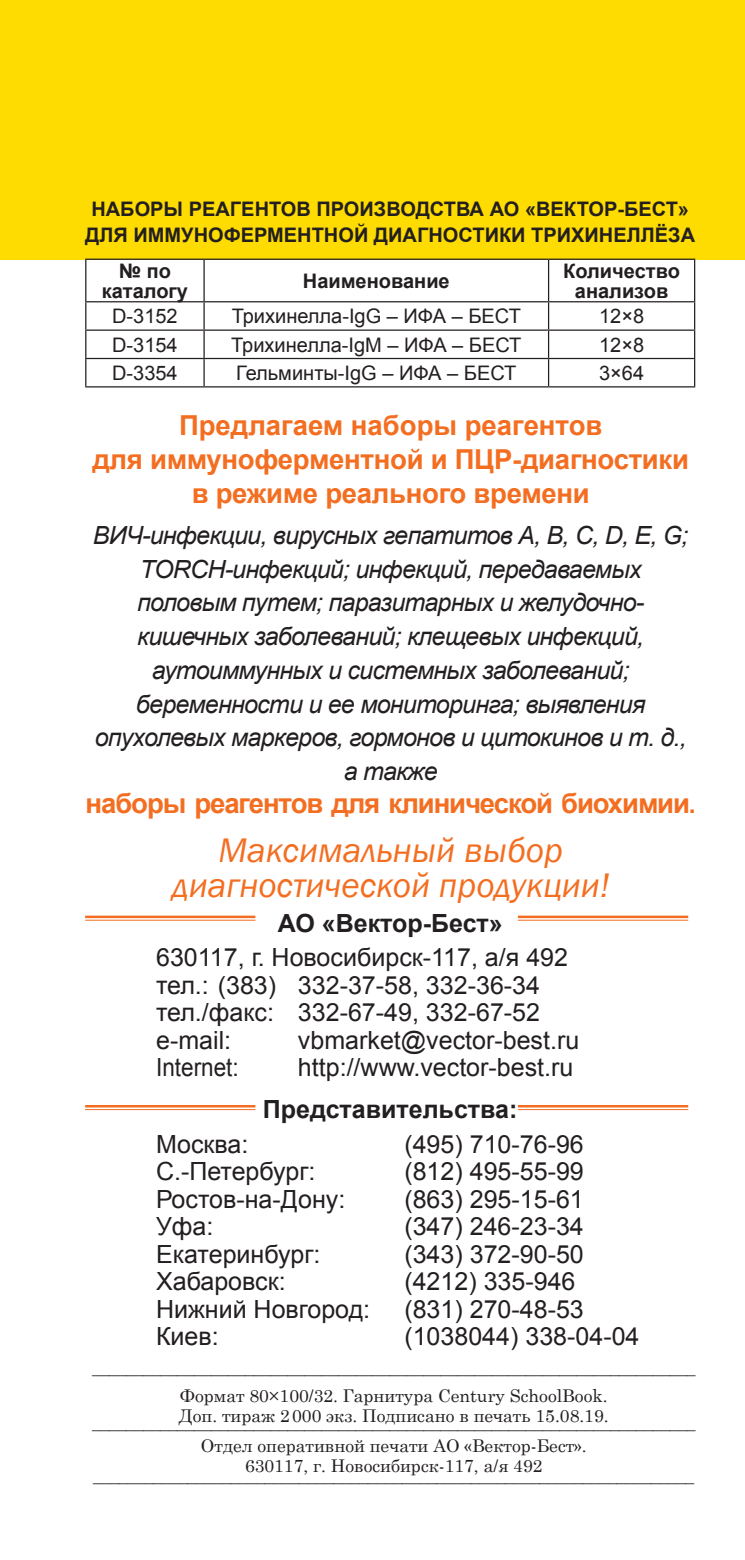
<style>
.page{position:relative;width:745px;height:1560px;background:#fff}
.page>*{position:absolute;margin:0;border:0;box-sizing:border-box;transform-origin:0 0}
.t1{font:italic 35px/35px "Franklin Gothic";color:#f36e21;text-align:center}
.t2{font:700 27.5px/33.8px "Arial";letter-spacing:-.01em;color:#f36e21;text-align:center}
.t3{font:700 27.5px "Arial";letter-spacing:-.04em;color:#f36e21}
.t4{font:25px/27.5px "Arial";color:#231f20}
.t5{font:italic 25px/33.8px "Arial";letter-spacing:-.03em;color:#231f20;text-align:center}
.t6{font:700 25px "Arial";color:#231f20}
.t7{font:25px "Arial";color:#231f20;scale:.9 1}
.t8{font:700 20px/20px "Arial";color:#231f20;text-align:center}
.t9{font:20px "Arial";color:#231f20}
.t10{font:17.5px/27px "Century Schoolbook";color:#231f20;text-align:center}
.s1{font-size:25px}
</style>
<div class="page">
<div style="left:0;top:0;width:744px;height:260px;background:#ffdc01"></div>
<hr style="left:85px;top:258px;width:119px;height:2px;background:#231f20">
<hr style="left:85px;top:260px;width:1px;height:41px;background:#231f20">
<hr style="left:204px;top:258px;width:344px;height:2px;background:#231f20">
<hr style="left:203px;top:260px;width:1px;height:41px;background:#231f20">
<hr style="left:548px;top:258px;width:146px;height:2px;background:#231f20">
<hr style="left:547px;top:260px;width:2px;height:41px;background:#231f20">
<hr style="left:693px;top:260px;width:1px;height:41px;background:#231f20">
<hr style="left:85px;top:301px;width:119px;height:1px;background:#231f20">
<hr style="left:204px;top:301px;width:344px;height:1px;background:#231f20">
<hr style="left:548px;top:301px;width:146px;height:1px;background:#231f20">
<hr style="left:547px;top:302px;width:2px;height:27px;background:#231f20">
<hr style="left:85px;top:329px;width:119px;height:2px;background:#231f20">
<hr style="left:204px;top:329px;width:344px;height:2px;background:#231f20">
<hr style="left:548px;top:329px;width:146px;height:2px;background:#231f20">
<hr style="left:547px;top:331px;width:2px;height:27px;background:#231f20">
<hr style="left:85px;top:358px;width:119px;height:1px;background:#231f20">
<svg style="left:85px;top:302px;width:1px;height:84px"></svg>
<hr style="left:204px;top:358px;width:344px;height:1px;background:#231f20">
<svg style="left:203px;top:302px;width:1px;height:84px"></svg>
<hr style="left:548px;top:358px;width:146px;height:1px;background:#231f20">
<hr style="left:547px;top:359px;width:2px;height:27px;background:#231f20">
<hr style="left:85px;top:386px;width:119px;height:1px;background:#231f20">
<hr style="left:204px;top:386px;width:344px;height:1px;background:#231f20">
<hr style="left:548px;top:386px;width:146px;height:1px;background:#231f20">
<hr style="left:85px;top:915px;width:170px;height:3px;background:#f36e21">
<hr style="left:85px;top:919px;width:170px;height:1px;background:#f36e21">
<hr style="left:517px;top:915px;width:170px;height:3px;background:#f36e21">
<hr style="left:517px;top:919px;width:170px;height:1px;background:#f36e21">
<hr style="left:85px;top:1104px;width:170px;height:3px;background:#f36e21">
<hr style="left:85px;top:1108px;width:170px;height:1px;background:#f36e21">
<hr style="left:517px;top:1104px;width:170px;height:3px;background:#f36e21">
<hr style="left:517px;top:1108px;width:170px;height:1px;background:#f36e21">
<p class="t8" style="left:85px;top:197px;width:611px;line-height:25px">НАБОРЫ РЕАГЕНТОВ ПРОИЗВОДСТВА АО «ВЕКТОР-БЕСТ»<br>ДЛЯ ИММУНОФЕРМЕНТНОЙ ДИАГНОСТИКИ ТРИХИНЕЛЛЁЗА</p>
<p class="t8" style="left:102px;top:261px;width:88px">№ по каталогу</p>
<p class="t8" style="left:303px;top:271px;width:148px">Наименование</p>
<p class="t8" style="left:563px;top:261px;width:118px">Количество анализов</p>
<p class="t9" style="left:112px;top:303px;width:67px">D-3152</p>
<p class="t9" style="left:231px;top:303px;width:290px">Трихинелла-IgG – ИФА – БЕСТ</p>
<p class="t9" style="left:598px;top:303px;width:47px">12×8</p>
<p class="t9" style="left:112px;top:331px;width:67px">D-3154</p>
<p class="t9" style="left:231px;top:331px;width:291px">Трихинелла-IgМ – ИФА – БЕСТ</p>
<p class="t9" style="left:598px;top:331px;width:47px">12×8</p>
<p class="t9" style="left:112px;top:360px;width:67px">D-3354</p>
<p class="t9" style="left:236px;top:360px;width:281px">Гельминты-IgG – ИФА – БЕСТ</p>
<p class="t9" style="left:598px;top:360px;width:47px">3×64</p>
<p class="t2" style="left:92px;top:409px;width:597px">Предлагаем наборы реагентов<br>для иммуноферментной и ПЦР-диагностики в режиме реального времени</p>
<p class="t5" style="left:93px;top:518px;width:596px">ВИЧ-инфекции, вирусных гепатитов А, В, С, D, E, G; TORCH-инфекций; инфекций, передаваемых половым путем; паразитарных и желудочно&shy;кишечных заболеваний; клещевых инфекций, аутоиммунных и системных заболеваний; беременности и ее мониторинга; выявления опухолевых маркеров, гормонов и цитокинов и т. д., а также</p>
<p class="t3" style="left:86px;top:785px;width:611px">наборы реагентов для клинической биохимии<span class="s1">.</span></p>
<h1 class="t1" style="left:172px;top:833px;width:438px">Максимальный выбор диагностической продукции!</h1>
<p class="t6" style="left:277px;top:906px;width:226px">АО «Вектор-Бест»</p>
<p class="t4" style="left:156px;top:944px;width:413px">630117, г. Новосибирск-117, а/я 492 тел.: (383) 332-37-58, 332-36-34 тел./факс: 332-67-49, 332-67-52 e-mail:</p>
<p class="t4" style="left:298px;top:1026px;width:282px">vbmarket@vector-best.ru</p>
<p class="t7" style="left:156px;top:1051px;width:93px">Internet:</p>
<p class="t4" style="left:298px;top:1054px;width:277px">http://www.vector-best.ru</p>
<p class="t6" style="left:263px;top:1092px;width:256px">Представительства:</p>
<p class="t4" style="left:156px;top:1130px;width:94px">Москва:</p>
<p class="t4" style="left:404px;top:1130px;width:181px">(495) 710-76-96</p>
<p class="t4" style="left:156px;top:1157px;width:161px">С.-Петербург:</p>
<p class="t4" style="left:404px;top:1157px;width:181px">(812) 495-55-99</p>
<p class="t4" style="left:156px;top:1185px;width:191px">Ростов-на-Дону:</p>
<p class="t4" style="left:404px;top:1185px;width:181px">(863) 295-15-61</p>
<p class="t4" style="left:156px;top:1212px;width:59px">Уфа:</p>
<p class="t4" style="left:404px;top:1212px;width:181px">(347) 246-23-34</p>
<p class="t4" style="left:156px;top:1240px;width:166px">Екатеринбург:</p>
<p class="t4" style="left:404px;top:1240px;width:181px">(343) 372-90-50</p>
<p class="t4" style="left:156px;top:1267px;width:131px">Хабаровск:</p>
<p class="t4" style="left:404px;top:1267px;width:172px">(4212) 335-946</p>
<p class="t4" style="left:156px;top:1295px;width:215px">Нижний Новгород:</p>
<p class="t4" style="left:404px;top:1295px;width:181px">(831) 270-48-53</p>
<p class="t4" style="left:156px;top:1322px;width:64px">Киев:</p>
<p class="t4" style="left:404px;top:1322px;width:236px">(1038044) 338-04-04</p>
<p class="t10" style="left:92px;top:1352px;width:604px">_______________________________________________________________________<br>Формат 80×100/32. Гарнитура Century SchoolBook.</p>
<p class="t10" style="left:179px;top:1399px;width:431px">Доп. тираж 2000 экз. Подписано в печать 15.08.19.</p>
<p class="t10" style="left:92px;top:1409px;width:604px;line-height:22.5px">_______________________________________________________________________<br>Отдел оперативной печати АО «Вектор-Бест».</p>
<p class="t10" style="left:245px;top:1449px;width:299px">630117, г. Новосибирск-117, а/я 492</p>
</div>
